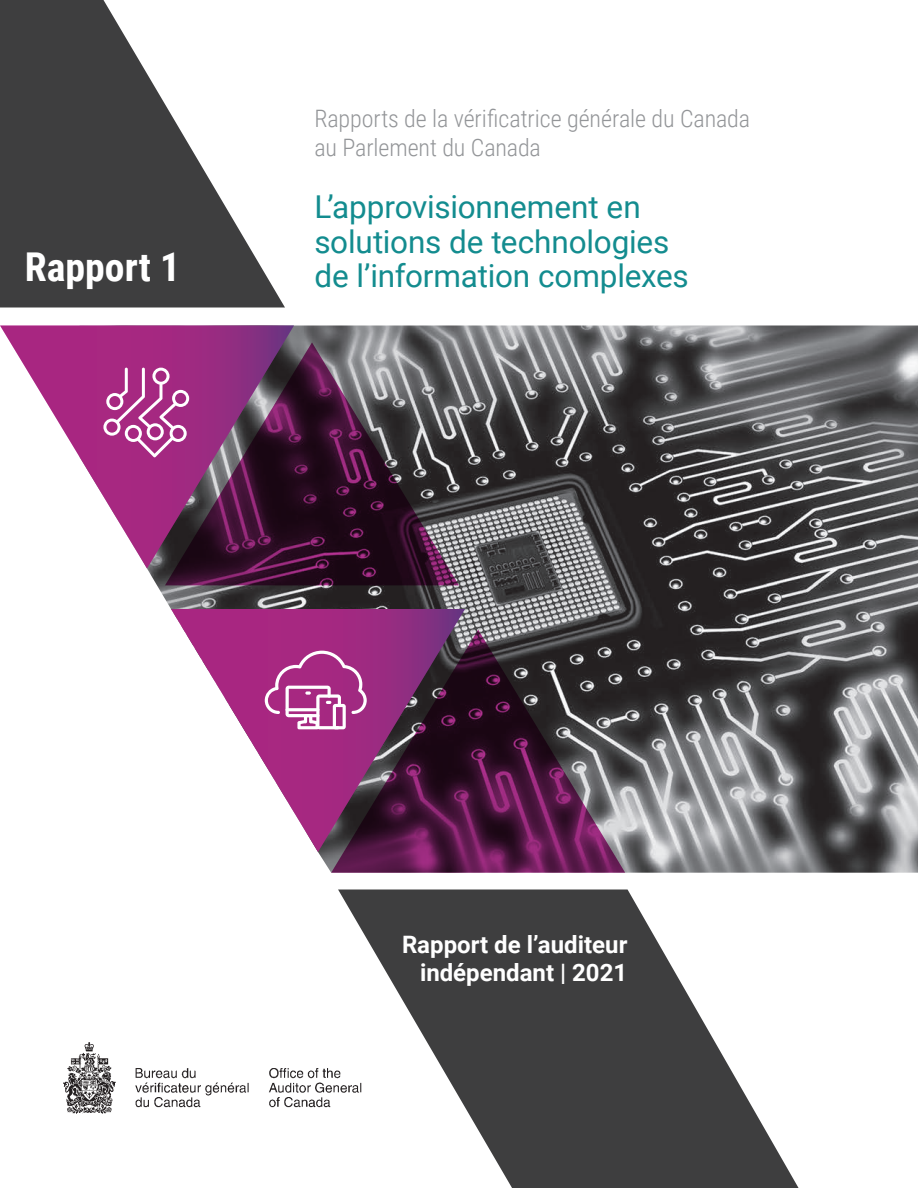
<style>
.page{position:relative;width:918px;height:1188px;background:#fff}
.page>*{position:absolute;margin:0;border:0;box-sizing:border-box;transform-origin:0 0}
.t1{font:700 39.75px "Roboto Condensed";color:#fff}
.t2{font:31.5px/34.5px "Roboto";letter-spacing:-.005em;color:#138c8f}
.t3{font:300 24px/28.8px "Roboto Condensed";letter-spacing:-.005em;color:#939598}
.t4{font:700 24px/28.8px "Roboto";color:#fff;text-align:right}
</style>
<div class="page">
<svg style="left:0;top:0;width:285px;height:308px;fill:#3e3e3f"></svg>
<img style="left:147px;top:326px;width:771px;height:547px">
<svg style="left:338px;top:890px;width:461px;height:298px;fill:#3e3e3f"></svg>
<svg style="left:0;top:326px;width:294px;height:242px"></svg>
<svg style="left:171px;top:609px;width:294px;height:243px"></svg>
<svg style="left:165px;top:342px;width:294px;height:243px;background:#54304c"></svg>
<svg style="left:103px;top:368px;width:86px;height:89px"></svg>
<svg style="left:331px;top:630px;width:294px;height:243px;background:#562b4c"></svg>
<svg style="left:265px;top:651px;width:102px;height:78px"></svg>
<img style="left:64px;top:1042px;width:302px;height:71px">
<p class="t1" style="left:25px;top:239px;width:157px">Rapport 1</p>
<p class="t3" style="left:314px;top:103px;width:437px">Rapports de la vérificatrice générale du Canada au Parlement du Canada</p>
<p class="t2" style="left:314px;top:189px;width:376px">L’approvisionnement en solutions de technologies de l’information complexes</p>
<p class="t4" style="left:402px;top:929px;width:227px">Rapport de l’auditeur indépendant | 2021</p>
</div>
